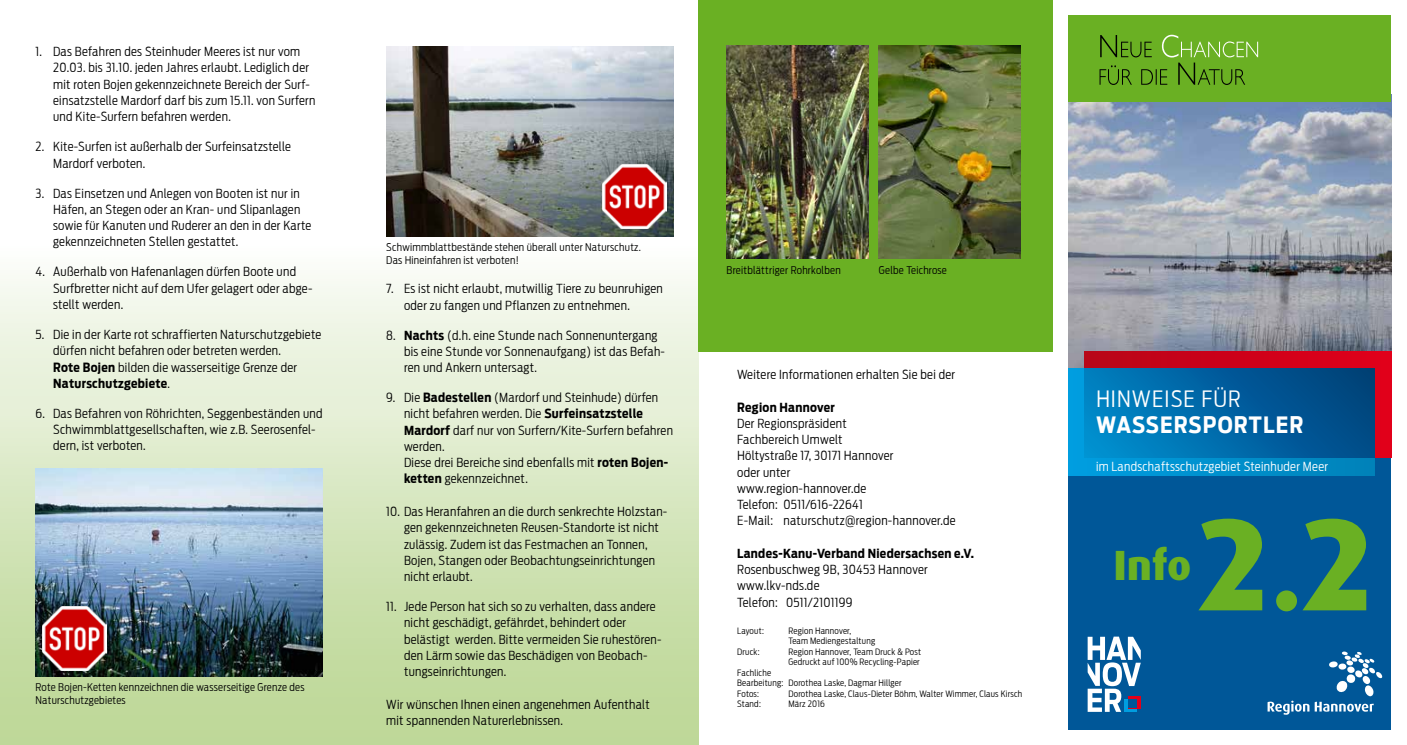
<style>
.page{position:relative;width:1407px;height:745px;background:#fff}
.page>*{position:absolute;margin:0;border:0;box-sizing:border-box;transform-origin:0 0}
.t1{font:800 131.25px "Dax";color:#6ab023}
.t2{font:800 42.25px "Dax";color:#6ab023}
.t3{font:700 22.5px "Antenna Cond";letter-spacing:.05em;color:#fff}
.t4{font:300 22.5px "Antenna Cond";letter-spacing:.05em;color:#fff}
.t5{font:300 12.5px/16.2px "Antenna Cond";letter-spacing:.025em;color:#000}
.t6{font:700 12.5px "Antenna Cond";letter-spacing:.025em;color:#000}
.t7{font:300 12.5px "Antenna Cond";letter-spacing:.025em;color:#fff}
.t8{font:300 10.62px/12.8px "Antenna Cond";letter-spacing:.025em;color:#000}
.t9{font:300 8.75px/10.5px "Antenna Cond";letter-spacing:.025em;color:#000}
.s1{font-weight:700}
.s2{font-size:100px}
</style>
<div class="page">
<div style="left:0;top:195px;width:698px;height:549px;background:linear-gradient(to bottom,#fff,#b8d48f)"></div>
<img style="left:1068px;top:102px;width:323px;height:267px">
<div style="left:1068px;top:450px;width:323px;height:279px;background:#005798"></div>
<div style="left:1085px;top:351px;width:306px;height:106px;background:linear-gradient(to right,#b80518,#e2001a)"></div>
<svg style="left:1068px;top:369px;width:306px;height:106px;background:#0091cf"></svg>
<div style="left:1084px;top:369px;width:290px;height:88px;background:linear-gradient(to right,#0088c9,#00427e)"></div>
<svg style="left:1267px;top:651px;width:115px;height:63px"></svg>
<svg style="left:1087px;top:636px;width:54px;height:75px"></svg>
<div style="left:1068px;top:16px;width:323px;height:86px;background:#6ab023"></div>
<svg style="left:1099px;top:35px;width:159px;height:50px"></svg>
<div style="left:698px;top:0;width:354px;height:351px;background:#6ab023"></div>
<img style="left:726px;top:46px;width:142px;height:212px">
<img style="left:879px;top:46px;width:141px;height:212px">
<img style="left:35px;top:468px;width:287px;height:208px">
<img style="left:42px;top:605px;width:64px;height:64px">
<img style="left:386px;top:46px;width:287px;height:191px">
<img style="left:603px;top:165px;width:64px;height:64px">
<p class="t5" style="left:53px;top:43px;width:264px;text-indent:-18px">1. Das Befahren des Steinhuder Meeres ist nur vom 20.03. bis 31.10. jeden Jahres erlaubt. Lediglich der mit roten Bojen gekennzeichnete Bereich der Surf&shy;einsatzstelle Mardorf darf bis zum 15.11. von Surfern und Kite-Surfern befahren werden.</p>
<p class="t5" style="left:53px;top:138px;width:239px;text-indent:-18px">2. Kite-Surfen ist außerhalb der Surfeinsatzstelle<br>Mardorf verboten.</p>
<p class="t5" style="left:53px;top:185px;width:259px;text-indent:-18px">3. Das Einsetzen und Anlegen von Booten ist nur in Häfen, an Stegen oder an Kran- und Slipanlagen sowie für Kanuten und Ruderer an den in der Karte gekennzeichneten Stellen gestattet.</p>
<p class="t5" style="left:53px;top:263px;width:261px;text-indent:-18px">4. Außerhalb von Hafenanlagen dürfen Boote und<br>Surfbretter nicht auf dem Ufer gelagert oder abge&shy;stellt werden.</p>
<p class="t5" style="left:53px;top:326px;width:270px;text-indent:-18px">5. Die in der Karte rot schraffierten Naturschutzgebiete dürfen nicht befahren oder betreten werden.<br><span class="s1">Rote Bojen</span> bilden die wasserseitige Grenze der <span class="s1">Naturschutzgebiete</span>.</p>
<p class="t5" style="left:53px;top:405px;width:271px;text-indent:-18px">6. Das Befahren von Röhrichten, Seggenbeständen und<br>Schwimmblattgesellschaften, wie z.B. Seerosenfel&shy;dern, ist verboten.</p>
<p class="t8" style="left:35px;top:680px;width:271px">Rote Bojen-Ketten kennzeichnen die wasserseitige Grenze des<br>Naturschutzgebietes</p>
<p class="t8" style="left:386px;top:241px;width:256px">Schwimmblattbestände stehen überall unter Naturschutz.<br>Das Hineinfahren ist verboten!</p>
<p class="t5" style="left:404px;top:280px;width:260px;text-indent:-18px">7. Es ist nicht erlaubt, mutwillig Tiere zu beunruhigen oder zu fangen und Pflanzen zu entnehmen.</p>
<p class="t5" style="left:404px;top:326px;width:262px;text-indent:-18px">8. <span class="s1">Nachts</span> (d.h. eine Stunde nach Sonnenuntergang bis eine Stunde vor Sonnenaufgang) ist das Befah&shy;ren und Ankern untersagt.</p>
<p class="t5" style="left:404px;top:389px;width:270px;text-indent:-18px">9. Die <span class="s1">Badestellen</span> (Mardorf und Steinhude) dürfen nicht befahren werden. Die <span class="s1">Surfeinsatzstelle Mardorf</span> darf nur von Surfern/Kite-Surfern befahren werden.<br>Diese drei Bereiche sind ebenfalls mit <span class="s1">roten Bojen&shy;ketten</span> gekennzeichnet.</p>
<p class="t5" style="left:404px;top:503px;width:265px;text-indent:-18px">10. Das Heranfahren an die durch senkrechte Holzstan&shy;gen gekennzeichneten Reusen-Standorte ist nicht zulässig. Zudem ist das Festmachen an Tonnen, Bojen, Stangen oder Beobachtungseinrichtungen nicht erlaubt.</p>
<p class="t5" style="left:404px;top:598px;width:259px;text-indent:-18px">11. Jede Person hat sich so zu verhalten, dass andere nicht geschädigt, gefährdet, behindert oder belästigt werden. Bitte vermeiden Sie ruhestören&shy;den Lärm sowie das Beschädigen von Beobach&shy;tungseinrichtungen.</p>
<p class="t5" style="left:386px;top:695px;width:265px">Wir wünschen Ihnen einen angenehmen Aufenthalt mit spannenden Naturerlebnissen.</p>
<p class="t8" style="left:726px;top:264px;width:116px">Breitblättriger Rohrkolben</p>
<p class="t8" style="left:879px;top:264px;width:69px">Gelbe Teichrose</p>
<p class="t5" style="left:737px;top:366px;width:219px">Weitere Informationen erhalten Sie bei der</p>
<p class="t6" style="left:737px;top:399px;width:99px">Region Hannover</p>
<p class="t5" style="left:737px;top:415px;width:220px">Der Regionspräsident<br>Fachbereich Umwelt<br>Höltystraße 17, 30171 Hannover<br>oder unter<br>www.region-hannover.de<br>Telefon: 0511/616-22641<br>E-Mail: naturschutz@region-hannover.de</p>
<p class="t6" style="left:737px;top:545px;width:238px">Landes-Kanu-Verband Niedersachsen e.V.</p>
<p class="t5" style="left:737px;top:561px;width:192px">Rosenbuschweg 9B, 30453 Hannover www.lkv-nds.de<br>Telefon: 0511/2101199</p>
<p class="t9" style="left:737px;top:624px;width:28px">Layout:</p>
<p class="t9" style="left:788px;top:624px;width:88px">Region Hannover,<br>Team Mediengestaltung</p>
<p class="t9" style="left:737px;top:645px;width:24px">Druck:</p>
<p class="t9" style="left:788px;top:645px;width:134px">Region Hannover, Team Druck &amp; Post<br>Gedruckt auf 100% Recycling-Papier</p>
<p class="t9" style="left:737px;top:666px;width:166px">Fachliche<br>Bearbeitung: Dorothea Laske, Dagmar Hillger<br>Fotos:</p>
<p class="t9" style="left:788px;top:687px;width:235px">Dorothea Laske, Claus-Dieter Böhm, Walter Wimmer, Claus Kirsch</p>
<p class="t9" style="left:737px;top:698px;width:25px">Stand:</p>
<p class="t9" style="left:788px;top:698px;width:38px">März 2016</p>
<h3 class="t4" style="left:1096px;top:386px;width:146px">HINWEISE FÜR</h3>
<h3 class="t3" style="left:1096px;top:410px;width:209px">WASSERSPORTLER</h3>
<p class="t7" style="left:1096px;top:458px;width:234px">im Landschaftsschutzgebiet Steinhuder Meer</p>
<h2 class="t2" style="left:1113px;top:540px;width:79px">Info</h2>
<h1 class="t1" style="left:1195px;top:489px;width:182px">2<span class="s2">.</span>2</h1>
</div>
